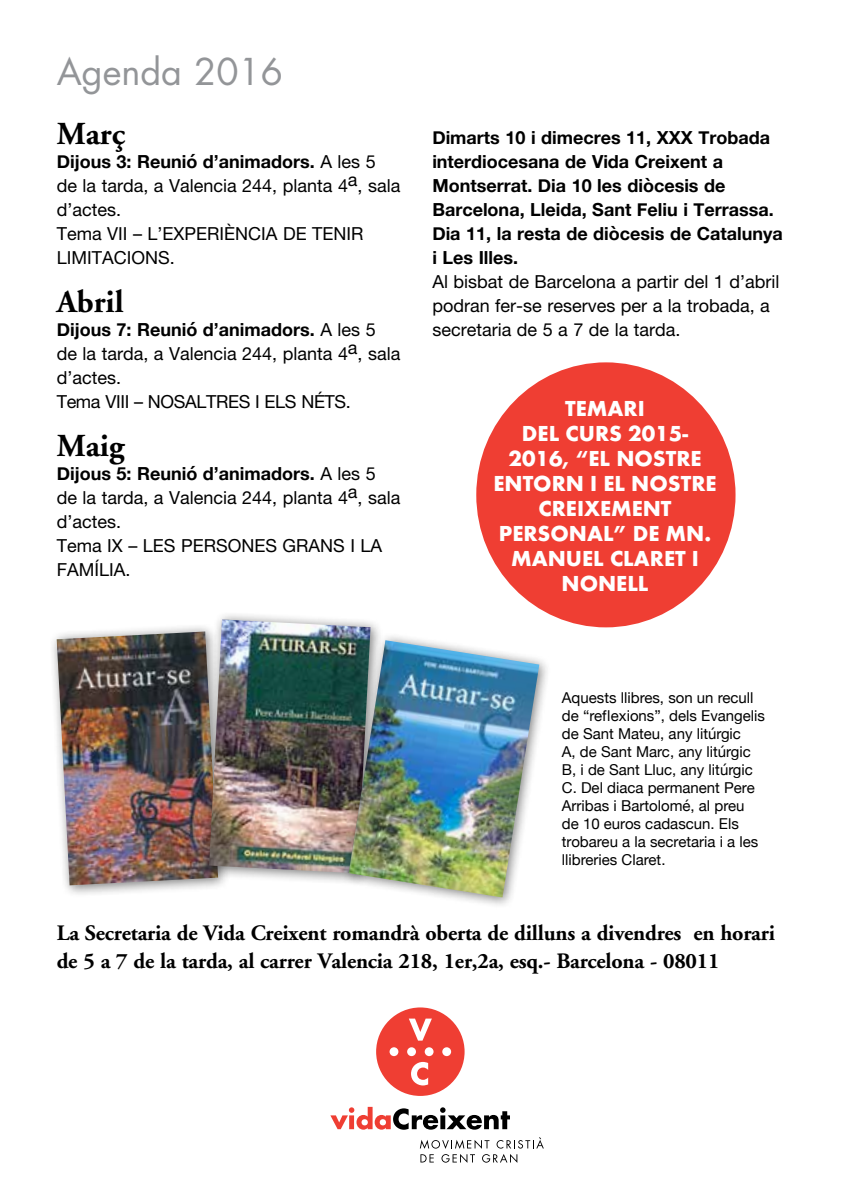
<style>
.page{position:relative;width:842px;height:1191px;background:#fff}
.page>*{position:absolute;margin:0;border:0;box-sizing:border-box;transform-origin:0 0}
.t1{font:36px "Futura";color:#939598}
.t2{font:700 32px "Adobe Garamond";color:#000}
.t3{font:700 22.6px/25px "Futura T";color:#fff;text-align:center}
.t4{font:700 22px/28px "Adobe Garamond";letter-spacing:-.01em;color:#000}
.t5{font:18px/24px "Helvetica Neue";color:#000}
.t6{font:700 18px/24px "Helvetica Neue";color:#000}
.t7{font:15px/18px "Helvetica Neue";color:#000}
.s1{font-weight:700}
</style>
<div class="page">
<div style="left:376px;top:1007px;width:89px;height:89px;background:#ef3e33;border-radius:50%"></div>
<svg style="left:409px;top:1018px;width:23px;height:22px"></svg>
<div style="left:390px;top:1047px;width:8px;height:9px;background:#fff;border-radius:50%"></div>
<div style="left:407px;top:1047px;width:9px;height:9px;background:#fff;border-radius:50%"></div>
<div style="left:425px;top:1047px;width:9px;height:9px;background:#fff;border-radius:50%"></div>
<div style="left:442px;top:1047px;width:9px;height:9px;background:#fff;border-radius:50%"></div>
<svg style="left:411px;top:1062px;width:17px;height:23px"></svg>
<svg style="left:330px;top:1106px;width:180px;height:23px"></svg>
<svg style="left:420px;top:1137px;width:124px;height:25px"></svg>
<div style="left:48px;top:623px;width:183px;height:274px;background:#000;opacity:.5"></div>
<img style="left:57px;top:631px;width:144px;height:254px">
<div style="left:201px;top:611px;width:182px;height:274px;background:#000;opacity:.5"></div>
<img style="left:209px;top:619px;width:161px;height:254px">
<div style="left:340px;top:632px;width:211px;height:278px;background:#000;opacity:.5"></div>
<img style="left:349px;top:640px;width:190px;height:257px">
<div style="left:476px;top:362px;width:259px;height:265px;background:#ef3e33;border-radius:50%"></div>
<h1 class="t1" style="left:57px;top:47px;width:228px">Agenda 2016</h1>
<h2 class="t2" style="left:57px;top:116px;width:70px">Març</h2>
<p class="t5" style="left:57px;top:149px;width:345px"><span class="s1">Dijous 3: Reunió d’animadors.</span> A les 5 de la tarda, a Valencia 244, planta 4a, sala d’actes.<br>Tema VII – L’EXPERIÈNCIA DE TENIR<br>LIMITACIONS.</p>
<h2 class="t2" style="left:57px;top:284px;width:68px">Abril</h2>
<p class="t5" style="left:57px;top:317px;width:345px"><span class="s1">Dijous 7: Reunió d’animadors.</span> A les 5 de la tarda, a Valencia 244, planta 4a, sala d’actes.<br>Tema VIII – NOSALTRES I ELS NÉTS.</p>
<h2 class="t2" style="left:57px;top:428px;width:69px">Maig</h2>
<p class="t5" style="left:57px;top:461px;width:345px"><span class="s1">Dijous 5: Reunió d’animadors.</span> A les 5 de la tarda, a Valencia 244, planta 4a, sala d’actes.<br>Tema IX – LES PERSONES GRANS I LA<br>FAMÍLIA.</p>
<p class="t6" style="left:432px;top:126px;width:352px">Dimarts 10 i dimecres 11, XXX Trobada interdiocesana de Vida Creixent a Montserrat. Dia 10 les diòcesis de Barcelona, Lleida, Sant Feliu i Terrassa.<br>Dia 11, la resta de diòcesis de Catalunya i Les Illes.</p>
<p class="t5" style="left:432px;top:269px;width:349px">Al bisbat de Barcelona a partir del 1 d’abril podran fer-se reserves per a la trobada, a secretaria de 5 a 7 de la tarda.</p>
<p class="t3" style="left:493px;top:395px;width:225px">TEMARI<br>DEL CURS 2015-<br>2016, “EL NOSTRE<br>ENTORN I EL NOSTRE<br>CREIXEMENT<br>PERSONAL” DE MN.<br>MANUEL CLARET I<br>NONELL</p>
<p class="t7" style="left:562px;top:690px;width:205px">Aquests llibres, son un recull de “reflexions”, dels Evangelis de Sant Mateu, any litúrgic<br>A, de Sant Marc, any litúrgic<br>B, i de Sant Lluc, any litúrgic<br>C. Del diaca permanent Pere<br>Arribas i Bartolomé, al preu de 10 euros cadascun. Els trobareu a la secretaria i a les llibreries Claret.</p>
<p class="t4" style="left:57px;top:919px;width:720px">La Secretaria de Vida Creixent romandrà oberta de dilluns a divendres en horari de 5 a 7 de la tarda, al carrer Valencia 218, 1er,2a, esq.- Barcelona - 08011</p>
</div>
